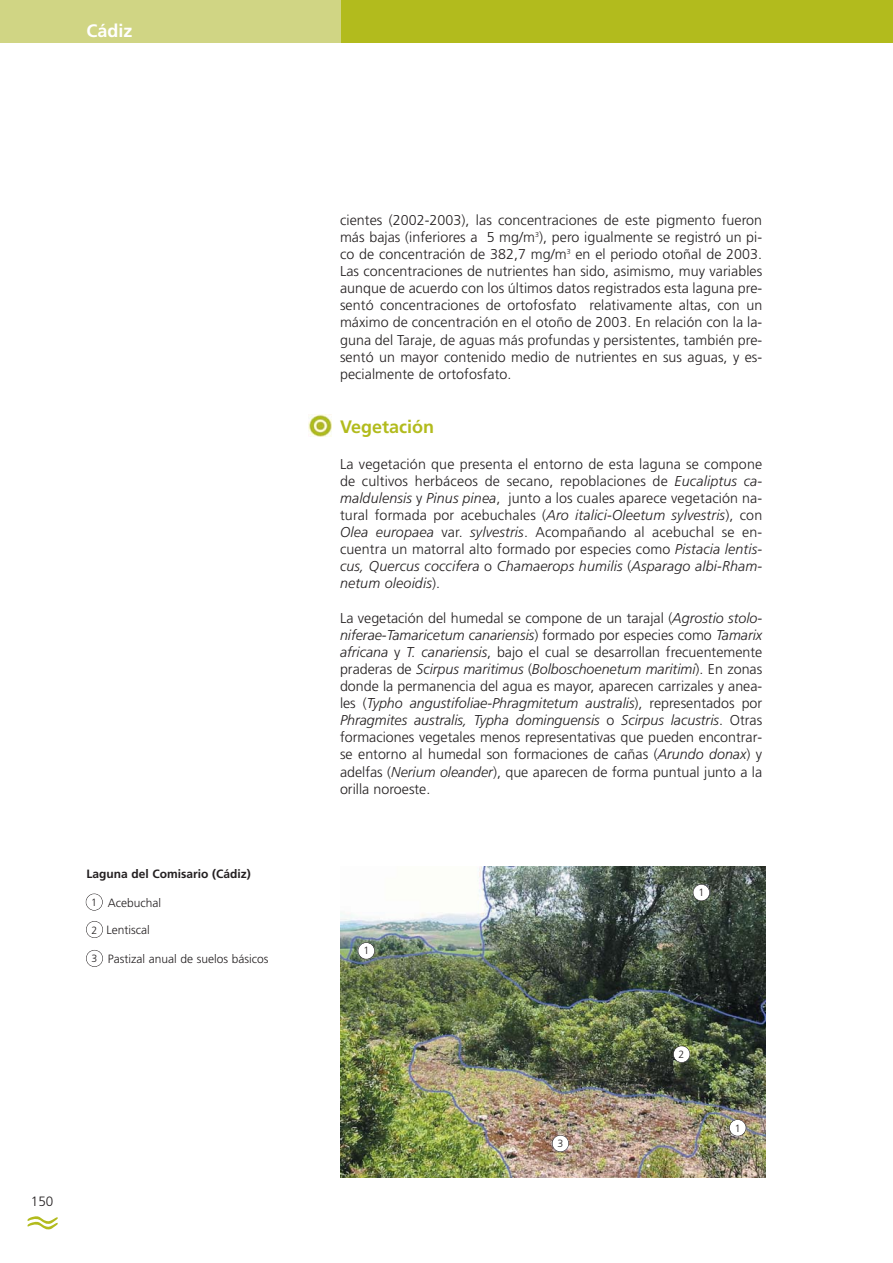
<style>
.page{position:relative;width:893px;height:1263px;background:#fff}
.page>*{position:absolute;margin:0;border:0;box-sizing:border-box;transform-origin:0 0}
.t1{font:700 18px "Frutiger";color:#b2bb1d}
.t2{font:700 18px "Frutiger";color:#fff}
.t3{font:300 14.25px/17.1px "Frutiger";letter-spacing:.005em;color:#231f20;text-align:justify}
.t4{font:300 13.5px "Frutiger";color:#231f20}
.t5{font:300 12px "Frutiger";color:#231f20}
.t6{font:700 12px "Frutiger";color:#231f20}
.t7{font:300 10.5px "Frutiger";color:#231f20}
.s1{font-style:italic}
</style>
<div class="page">
<svg style="left:27px;top:1216px;width:31px;height:14px"></svg>
<img style="left:309px;top:414px;width:23px;height:23px">
<img style="left:340px;top:866px;width:425px;height:312px">
<div style="left:729px;top:1119px;width:17px;height:17px;background:#fff;border-radius:50%"></div>
<div style="left:729px;top:1119px;width:17px;height:17px;border:1px solid #231f20;border-radius:50%"></div>
<div style="left:673px;top:1046px;width:17px;height:16px;background:#fff;border-radius:50%"></div>
<div style="left:673px;top:1046px;width:17px;height:17px;border:1px solid #231f20;border-radius:50%"></div>
<div style="left:86px;top:921px;width:17px;height:17px;border:1px solid #231f20;border-radius:50%"></div>
<div style="left:86px;top:950px;width:17px;height:17px;border:1px solid #231f20;border-radius:50%"></div>
<div style="left:86px;top:893px;width:17px;height:17px;border:1px solid #231f20;border-radius:50%"></div>
<div style="left:552px;top:1135px;width:17px;height:17px;background:#fff;border-radius:50%"></div>
<div style="left:552px;top:1135px;width:17px;height:17px;border:1px solid #231f20;border-radius:50%"></div>
<div style="left:358px;top:942px;width:17px;height:17px;background:#fff;border-radius:50%"></div>
<div style="left:358px;top:942px;width:17px;height:17px;border:1px solid #231f20;border-radius:50%"></div>
<div style="left:693px;top:884px;width:17px;height:17px;background:#fff;border-radius:50%"></div>
<div style="left:693px;top:884px;width:17px;height:17px;border:1px solid #231f20;border-radius:50%"></div>
<div style="left:340px;top:0;width:553px;height:43px;background:#b2bb1d"></div>
<div style="left:0;top:0;width:340px;height:43px;background:#d0d584"></div>
<p class="t2" style="left:87px;top:24px;width:47px">Cádiz</p>
<p class="t6" style="left:87px;top:869px;width:166px">Laguna del Comisario (Cádiz)</p>
<p class="t5" style="left:108px;top:898px;width:55px">Acebuchal</p>
<p class="t5" style="left:107px;top:925px;width:45px">Lentiscal</p>
<p class="t5" style="left:108px;top:954px;width:162px">Pastizal anual de suelos básicos</p>
<p class="t7" style="left:91px;top:898px;width:7px">1</p>
<p class="t7" style="left:92px;top:926px;width:7px">2</p>
<p class="t7" style="left:92px;top:954px;width:7px">3</p>
<p class="t4" style="left:31px;top:1196px;width:24px">150</p>
<p class="t3" style="left:340px;top:212px;width:424px">cientes (2002-2003), las concentraciones de este pigmento fueron más bajas (inferiores a 5 mg/m<sup>3</sup>), pero igualmente se registró un pi&shy;co de concentración de 382,7 mg/m<sup>3</sup> en el periodo otoñal de 2003.<br>Las concentraciones de nutrientes han sido, asimismo, muy variables aunque de acuerdo con los últimos datos registrados esta laguna pre&shy;sentó concentraciones de ortofosfato relativamente altas, con un máximo de concentración en el otoño de 2003. En relación con la la&shy;guna del Taraje, de aguas más profundas y persistentes, también pre&shy;sentó un mayor contenido medio de nutrientes en sus aguas, y es&shy;pecialmente de ortofosfato.</p>
<p class="t1" style="left:340px;top:419px;width:96px">Vegetación</p>
<p class="t3" style="left:340px;top:456px;width:424px">La vegetación que presenta el entorno de esta laguna se compone de cultivos herbáceos de secano, repoblaciones de <span class="s1">Eucaliptus ca&shy;maldulensis</span> y <span class="s1">Pinus pinea</span>, junto a los cuales aparece vegetación na&shy;tural formada por acebuchales (<span class="s1">Aro italici-Oleetum sylvestris</span>), con <span class="s1">Olea europaea</span> var. <span class="s1">sylvestris</span>. Acompañando al acebuchal se en&shy;cuentra un matorral alto formado por especies como <span class="s1">Pistacia lentis&shy;cus, Quercus coccifera</span> o <span class="s1">Chamaerops humilis</span> (<span class="s1">Asparago albi-Rham&shy;netum oleoidis</span>).</p>
<p class="t3" style="left:340px;top:610px;width:424px">La vegetación del humedal se compone de un tarajal (<span class="s1">Agrostio stolo&shy;niferae-Tamaricetum canariensis</span>) formado por especies como <span class="s1">Tamarix africana</span> y <span class="s1">T. canariensis</span>, bajo el cual se desarrollan frecuentemente praderas de <span class="s1">Scirpus maritimus</span> (<span class="s1">Bolboschoenetum maritimi</span>). En zonas donde la permanencia del agua es mayor, aparecen carrizales y anea&shy;les (<span class="s1">Typho angustifoliae-Phragmitetum australis</span>), representados por <span class="s1">Phragmites australis, Typha dominguensis</span> o <span class="s1">Scirpus lacustris</span>. Otras formaciones vegetales menos representativas que pueden encontrar&shy;se entorno al humedal son formaciones de cañas (<span class="s1">Arundo donax</span>) y adelfas (<span class="s1">Nerium oleander</span>), que aparecen de forma puntual junto a la orilla noroeste.</p>
<p class="t7" style="left:363px;top:946px;width:7px">1</p>
<p class="t7" style="left:558px;top:1139px;width:7px">3</p>
<p class="t7" style="left:698px;top:888px;width:7px">1</p>
<p class="t7" style="left:678px;top:1050px;width:7px">2</p>
<p class="t7" style="left:735px;top:1123px;width:7px">1</p>
</div>
